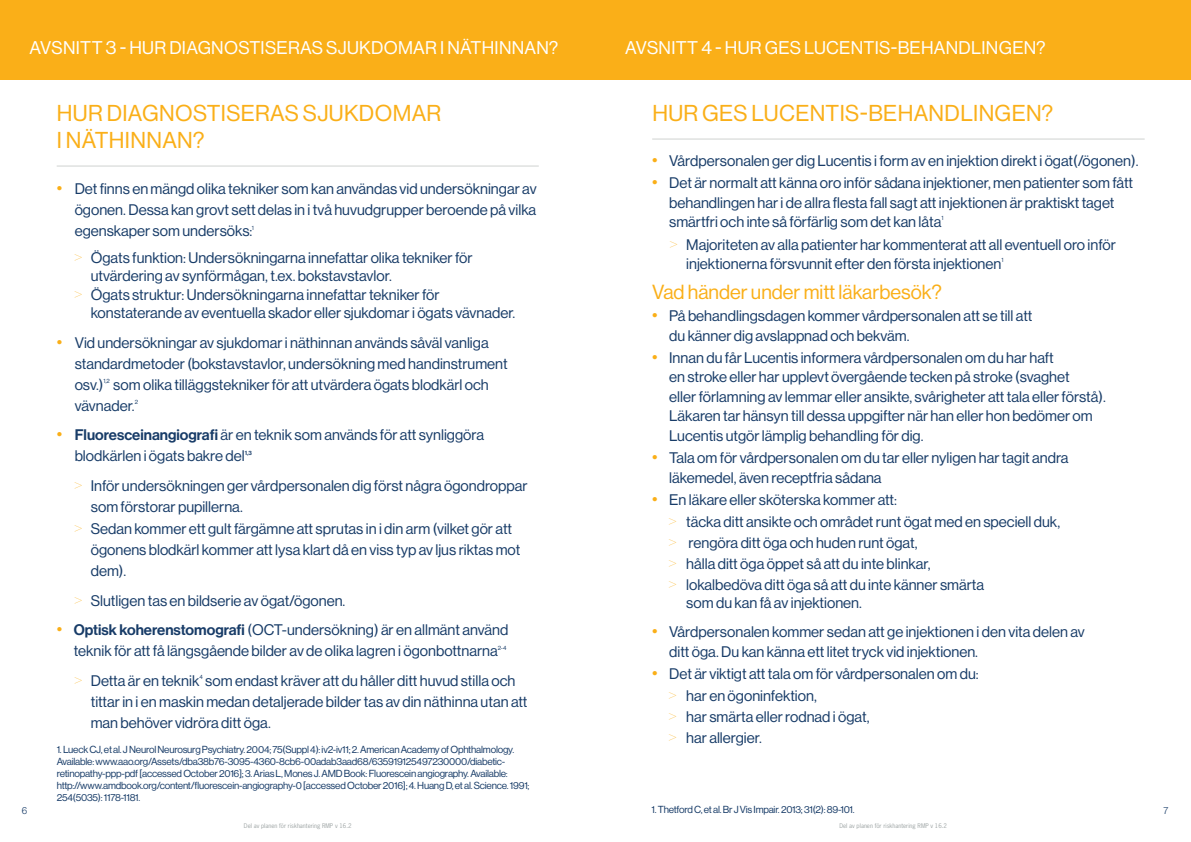
<style>
.page{position:relative;width:1191px;height:842px;background:#fff}
.page>*{position:absolute;margin:0;border:0;box-sizing:border-box;transform-origin:0 0}
.Heading{font:22.5px/27px "Volta Modern Display 55 Roman";letter-spacing:.015em;color:#faaf18}
.Bullets{font:20px "Volta Modern Display 55 Roman";color:#faaf18}
.t1{font:18px "Volta Modern Display 55 Roman";letter-spacing:.015em;color:#fff}
.t2{font:15px/21px "Volta Modern Display 55 Roman";color:#183c68}
.Body_Copy{font:10px/12px "Volta Modern Display 55 Roman";letter-spacing:-.02em;color:#183c68}
.t3{font:300 10px "Volta Modern Display 45";color:#183c68}
.t4{font:6px "News Gothic Std";color:#9ca3a3}
.t5{font:6px "Volta Modern Display 55 Roman";color:#183c68}
.t6{font:500 6px "Volta Modern Display 65";color:#183c68}
.s1{font-size:18px;color:#faaf18}
.s2{font-family:"Volta Modern Display 15 XX Thin";font-size:18px;color:#faaf18}
.s3{font-family:"Volta Modern Display 65";font-weight:500}
</style>
<div class="page">
<div style="left:0;top:0;width:1191px;height:79px;background:#faaf18"></div>
<hr style="left:57px;top:166px;width:482px;height:1px;background:#cfd2d0">
<hr style="left:652px;top:139px;width:492px;height:1px;background:#cfd2d0">
<p class="t1" style="left:30px;top:37px;width:530px">AVSNITT 3 - HUR DIAGNOSTISERAS SJUKDOMAR I NÄTHINNAN?</p>
<p class="t1" style="left:625px;top:37px;width:422px">AVSNITT 4 - HUR GES LUCENTIS-BEHANDLINGEN?</p>
<p class="Heading" style="left:57px;top:99px;width:386px">HUR DIAGNOSTISERAS SJUKDOMAR<br>I NÄTHINNAN?</p>
<p class="t2" style="left:75px;top:178px;width:463px;text-align:justify;text-indent:-18px"><span class="s1">•</span> Det finns en mängd olika tekniker som kan användas vid undersökningar av ögonen. Dessa kan grovt sett delas in i två huvudgrupper beroende på vilka egenskaper som undersöks:</p>
<p class="t5" style="left:252px;top:224px;width:4px">1</p>
<p class="t2" style="left:91px;top:248px;width:383px;line-height:18px;text-indent:-17px"><span class="s2">&gt;</span> Ögats funktion: Undersökningarna innefattar olika tekniker för utvärdering av synförmågan, t.ex. bokstavstavlor.</p>
<p class="t2" style="left:91px;top:286px;width:426px;line-height:18px;text-indent:-17px"><span class="s2">&gt;</span> Ögats struktur: Undersökningarna innefattar tekniker för konstaterande av eventuella skador eller sjukdomar i ögats vävnader.</p>
<p class="t2" style="left:75px;top:332px;width:434px;text-indent:-18px"><span class="s1">•</span> Vid undersökningar av sjukdomar i näthinnan används såväl vanliga standardmetoder (bokstavstavlor, undersökning med handinstrument osv.)</p>
<p class="t5" style="left:103px;top:378px;width:8px">1,2</p>
<p class="t2" style="left:75px;top:374px;width:416px;text-indent:39px">som olika tilläggstekniker för att utvärdera ögats blodkärl och vävnader.</p>
<p class="t5" style="left:135px;top:399px;width:5px">2</p>
<p class="t2" style="left:75px;top:424px;width:411px;text-indent:-18px"><span class="s1">•</span> <span class="s3">Fluoresceinangiografi</span> är en teknik som används för att synliggöra blodkärlen i ögats bakre del</p>
<p class="t6" style="left:245px;top:449px;width:9px">1,3</p>
<p class="t2" style="left:91px;top:475px;width:438px;text-indent:-17px"><span class="s2">&gt;</span> Inför undersökningen ger vårdpersonalen dig först några ögondroppar som förstorar pupillerna.</p>
<p class="t2" style="left:91px;top:518px;width:431px;text-indent:-17px"><span class="s2">&gt;</span> Sedan kommer ett gult färgämne att sprutas in i din arm (vilket gör att ögonens blodkärl kommer att lysa klart då en viss typ av ljus riktas mot dem).</p>
<p class="t2" style="left:74px;top:590px;width:273px"><span class="s2">&gt;</span> Slutligen tas en bildserie av ögat/ögonen.</p>
<p class="t2" style="left:57px;top:619px;width:453px;text-align:center"><span class="s1">•</span> <span class="s3">Optisk koherenstomografi</span> (OCT-undersökning) är en allmänt använd teknik för att få längsgående bilder av de olika lagren i ögonbottnarna</p>
<p class="t5" style="left:498px;top:644px;width:10px">2-4</p>
<p class="t2" style="left:74px;top:670px;width:443px"><span class="s2">&gt;</span> Detta är en teknik som endast kräver att du håller ditt huvud stilla och</p>
<p class="t5" style="left:199px;top:673px;width:5px">4</p>
<p class="t2" style="left:91px;top:691px;width:438px">tittar in i en maskin medan detaljerade bilder tas av din näthinna utan att man behöver vidröra ditt öga.</p>
<p class="Body_Copy" style="left:57px;top:744px;width:474px">1. Lueck CJ, et al. J Neurol Neurosurg Psychiatry. 2004; 75(Suppl 4): iv2-iv11; 2. American Academy of Ophthalmology.<br>Available: www.aao.org/Assets/dba38b76-3095-4360-8cb6-00adab3aad68/635919125497230000/diabetic&shy;retinopathy-ppp-pdf [accessed October 2016]; 3. Arias L, Mones J. AMD Book: Fluorescein angiography. Available: http://www.amdbook.org/content/fluorescein-angiography-0 [accessed October 2016]; 4. Huang D, et al. Science. 1991; 254(5035): 1178-1181.</p>
<p class="Heading" style="left:652px;top:99px;width:402px">HUR GES LUCENTIS-BEHANDLINGEN?</p>
<p class="t2" style="left:652px;top:150px;width:488px"><span class="s1">•</span> Vårdpersonalen ger dig Lucentis i form av en injektion direkt i ögat(/ögonen).</p>
<p class="t2" style="left:669px;top:173px;width:465px;line-height:19.5px;text-indent:-17px"><span class="s1">•</span> Det är normalt att känna oro inför sådana injektioner, men patienter som fått behandlingen har i de allra flesta fall sagt att injektionen är praktiskt taget smärtfri och inte så förfärlig som det kan låta</p>
<p class="t5" style="left:941px;top:215px;width:4px">1</p>
<p class="t2" style="left:686px;top:234px;width:431px;line-height:19.5px;text-indent:-17px"><span class="s2">&gt;</span> Majoriteten av alla patienter har kommenterat att all eventuell oro inför injektionerna försvunnit efter den första injektionen</p>
<p class="t5" style="left:1001px;top:257px;width:4px">1</p>
<p class="Bullets" style="left:652px;top:280px;width:291px">Vad händer under mitt läkarbesök?</p>
<p class="t2" style="left:669px;top:306px;width:365px;line-height:19.5px;text-indent:-17px"><span class="s1">•</span> På behandlingsdagen kommer vårdpersonalen att se till att du känner dig avslappnad och bekväm.</p>
<p class="t2" style="left:669px;top:348px;width:438px;line-height:19.5px;text-indent:-17px"><span class="s1">•</span> Innan du får Lucentis informera vårdpersonalen om du har haft<br>en stroke eller har upplevt övergående tecken på stroke (svaghet<br>eller förlamning av lemmar eller ansikte, svårigheter att tala eller förstå).<br>Läkaren tar hänsyn till dessa uppgifter när han eller hon bedömer om Lucentis utgör lämplig behandling för dig.</p>
<p class="t2" style="left:669px;top:448px;width:401px;line-height:19.5px;text-indent:-17px"><span class="s1">•</span> Tala om för vårdpersonalen om du tar eller nyligen har tagit andra läkemedel, även receptfria sådana</p>
<p class="t2" style="left:652px;top:489px;width:246px"><span class="s1">•</span> En läkare eller sköterska kommer att:</p>
<p class="t2" style="left:668px;top:511px;width:393px"><span class="s2">&gt;</span> täcka ditt ansikte och området runt ögat med en speciell duk,</p>
<p class="t2" style="left:668px;top:532px;width:251px"><span class="s2">&gt;</span> rengöra ditt öga och huden runt ögat,</p>
<p class="t2" style="left:668px;top:553px;width:264px"><span class="s2">&gt;</span> hålla ditt öga öppet så att du inte blinkar,</p>
<p class="t2" style="left:686px;top:576px;width:299px;line-height:18px;text-indent:-18px"><span class="s2">&gt;</span> lokalbedöva ditt öga så att du inte känner smärta som du kan få av injektionen.</p>
<p class="t2" style="left:669px;top:622px;width:417px;line-height:19.5px;text-indent:-17px"><span class="s1">•</span> Vårdpersonalen kommer sedan att ge injektionen i den vita delen av ditt öga. Du kan känna ett litet tryck vid injektionen.</p>
<p class="t2" style="left:652px;top:663px;width:328px"><span class="s1">•</span> Det är viktigt att tala om för vårdpersonalen om du:</p>
<p class="t2" style="left:668px;top:685px;width:150px"><span class="s2">&gt;</span> har en ögoninfektion,</p>
<p class="t2" style="left:668px;top:706px;width:203px"><span class="s2">&gt;</span> har smärta eller rodnad i ögat,</p>
<p class="t2" style="left:668px;top:727px;width:95px"><span class="s2">&gt;</span> har allergier.</p>
<p class="Body_Copy" style="left:651px;top:803px;width:205px">1. Thetford C, et al. Br J Vis Impair. 2013; 31(2): 89-101.</p>
<p class="t3" style="left:22px;top:804px;width:7px">6</p>
<p class="t3" style="left:1163px;top:804px;width:6px">7</p>
<p class="t4" style="left:244px;top:822px;width:109px">Del av planen för riskhantering RMP v 16.2</p>
<p class="t4" style="left:839px;top:822px;width:109px">Del av planen för riskhantering RMP v 16.2</p>
</div>
